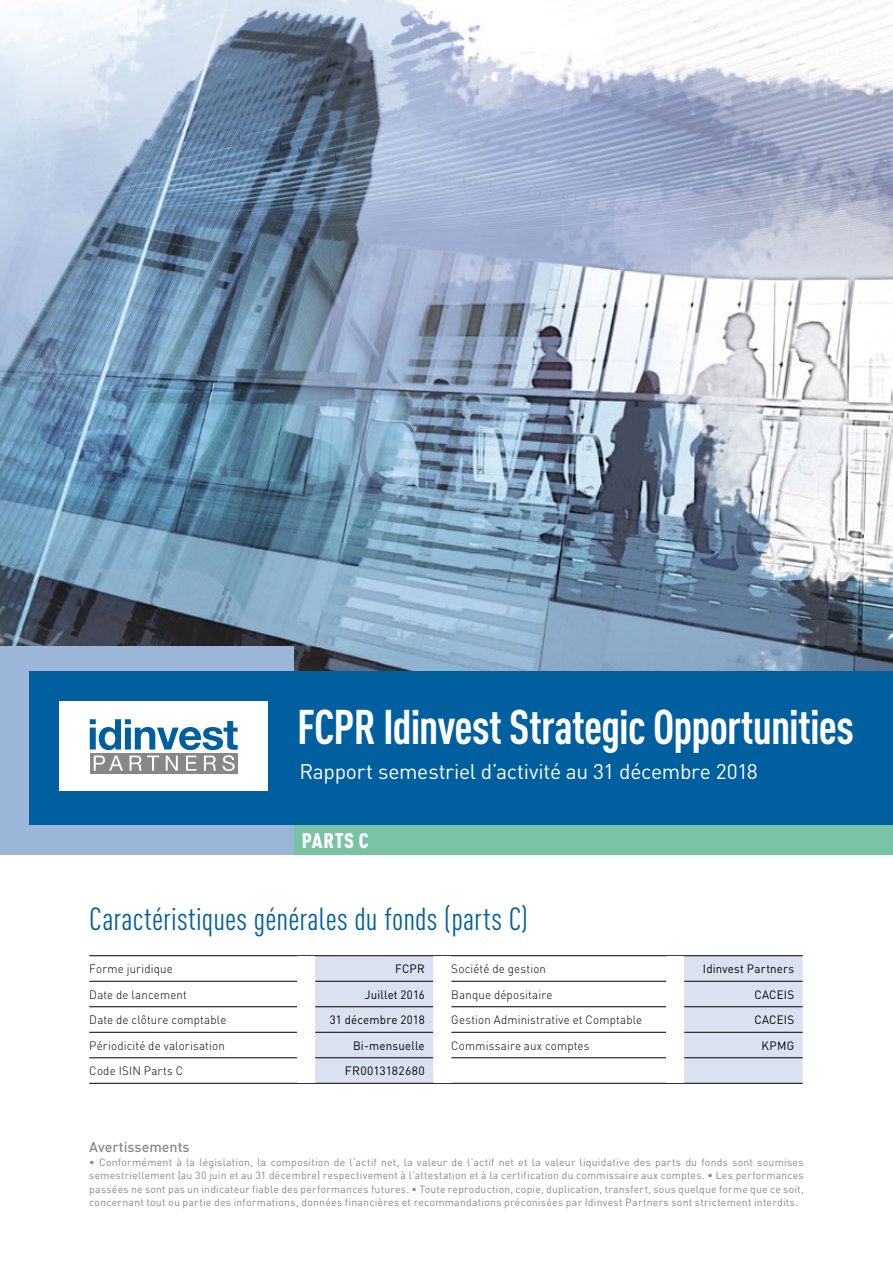
<style>
.page{position:relative;width:893px;height:1263px;background:#fff}
.page>*{position:absolute;margin:0;border:0;box-sizing:border-box;transform-origin:0 0}
.t1{font:700 condensed 48px "DIN Pro";letter-spacing:-.015em;color:#fff;scale:.96 1}
.t2{font:condensed 31.5px "DIN Pro";letter-spacing:.005em;color:#005f9f}
.t3{font:21px "DIN Pro";letter-spacing:-.015em;color:#fff}
.t4{font:900 condensed 21px "DIN Pro";letter-spacing:.03em;color:#fff}
.t5{font:500 14.25px "DIN Pro";color:#878787}
.t6{font:300 12px "DIN Pro";letter-spacing:.015em;color:#000;scale:.96 1}
.t7{font:12px "DIN Pro";letter-spacing:.015em;color:#000;scale:.96 1}
.t8{font:12px "DIN Pro";letter-spacing:.015em;color:#000}
.t9{font:10.5px/13.5px "DIN Pro";letter-spacing:.025em;color:#878787;text-align:justify}
</style>
<div class="page">
<div style="left:293px;top:825px;width:600px;height:30px;background:#79c3a5"></div>
<img style="left:0;top:0;width:893px;height:672px">
<div style="left:0;top:646px;width:293px;height:209px;background:#9bb6d8"></div>
<div style="left:30px;top:672px;width:863px;height:153px;background:#005f9f"></div>
<div style="left:60px;top:702px;width:208px;height:89px;background:#fff"></div>
<div style="left:90px;top:753px;width:148px;height:20px;background:#878787"></div>
<svg style="left:90px;top:719px;width:148px;height:52px"></svg>
<svg style="left:315px;top:956px;width:488px;height:127px;fill:#dae2f1"></svg>
<hr style="left:89px;top:955px;width:217px;height:1px;background:#000">
<hr style="left:306px;top:955px;width:136px;height:1px;background:#000">
<hr style="left:442px;top:955px;width:233px;height:1px;background:#000">
<hr style="left:675px;top:955px;width:128px;height:1px;background:#000">
<hr style="left:89px;top:981px;width:208px;height:1px;background:#000">
<hr style="left:315px;top:981px;width:118px;height:1px;background:#000">
<hr style="left:451px;top:981px;width:215px;height:1px;background:#000">
<hr style="left:684px;top:981px;width:119px;height:1px;background:#000">
<hr style="left:89px;top:1006px;width:208px;height:1px;background:#000">
<hr style="left:315px;top:1006px;width:118px;height:1px;background:#000">
<hr style="left:451px;top:1006px;width:215px;height:1px;background:#000">
<hr style="left:684px;top:1006px;width:119px;height:1px;background:#000">
<hr style="left:89px;top:1032px;width:208px;height:1px;background:#000">
<hr style="left:315px;top:1032px;width:118px;height:1px;background:#000">
<hr style="left:451px;top:1032px;width:215px;height:1px;background:#000">
<hr style="left:684px;top:1032px;width:119px;height:1px;background:#000">
<hr style="left:89px;top:1057px;width:208px;height:1px;background:#000">
<hr style="left:315px;top:1057px;width:118px;height:1px;background:#000">
<hr style="left:451px;top:1057px;width:215px;height:1px;background:#000">
<hr style="left:684px;top:1057px;width:119px;height:1px;background:#000">
<hr style="left:89px;top:1083px;width:217px;height:1px;background:#000">
<hr style="left:306px;top:1083px;width:136px;height:1px;background:#000">
<hr style="left:442px;top:1083px;width:233px;height:1px;background:#000">
<hr style="left:675px;top:1083px;width:128px;height:1px;background:#000">
<div style="left:433px;top:956px;width:18px;height:25px;background:#fff"></div>
<div style="left:666px;top:956px;width:18px;height:25px;background:#fff"></div>
<div style="left:433px;top:981px;width:18px;height:26px;background:#fff"></div>
<div style="left:666px;top:981px;width:18px;height:26px;background:#fff"></div>
<div style="left:433px;top:1007px;width:18px;height:25px;background:#fff"></div>
<div style="left:666px;top:1007px;width:18px;height:25px;background:#fff"></div>
<div style="left:433px;top:1032px;width:18px;height:26px;background:#fff"></div>
<div style="left:666px;top:1032px;width:18px;height:26px;background:#fff"></div>
<div style="left:433px;top:1058px;width:18px;height:25px;background:#fff"></div>
<div style="left:666px;top:1058px;width:18px;height:25px;background:#fff"></div>
<h1 class="t1" style="left:297px;top:690px;width:582px">FCPR Idinvest Strategic Opportunities</h1>
<h3 class="t3" style="left:299px;top:755px;width:460px">Rapport semestriel d’activité au 31 décembre 2018</h3>
<h3 class="t4" style="left:302px;top:824px;width:68px">PARTS C</h3>
<h2 class="t2" style="left:89px;top:896px;width:440px">Caractéristiques générales du fonds (parts C)</h2>
<p class="t6" style="left:89px;top:959px;width:89px">Forme juridique</p>
<p class="t7" style="left:395px;top:959px;width:32px">FCPR</p>
<p class="t6" style="left:451px;top:959px;width:100px">Société de gestion</p>
<p class="t7" style="left:703px;top:959px;width:97px">Idinvest Partners</p>
<p class="t6" style="left:89px;top:985px;width:103px">Date de lancement</p>
<p class="t7" style="left:365px;top:985px;width:64px">Juillet 2016</p>
<p class="t6" style="left:451px;top:985px;width:107px">Banque dépositaire</p>
<p class="t7" style="left:754px;top:985px;width:43px">CACEIS</p>
<p class="t6" style="left:89px;top:1010px;width:144px">Date de clôture comptable</p>
<p class="t7" style="left:330px;top:1010px;width:100px">31 décembre 2018</p>
<p class="t6" style="left:451px;top:1010px;width:200px">Gestion Administrative et Comptable</p>
<p class="t7" style="left:754px;top:1010px;width:43px">CACEIS</p>
<p class="t6" style="left:89px;top:1036px;width:143px">Périodicité de valorisation</p>
<p class="t7" style="left:353px;top:1036px;width:76px">Bi-mensuelle</p>
<p class="t6" style="left:451px;top:1036px;width:146px">Commissaire aux comptes</p>
<p class="t7" style="left:762px;top:1036px;width:35px">KPMG</p>
<p class="t6" style="left:89px;top:1061px;width:99px">Code ISIN Parts C</p>
<p class="t8" style="left:345px;top:1061px;width:81px">FR0013182680</p>
<h3 class="t5" style="left:89px;top:1136px;width:102px">Avertissements</h3>
<p class="t9" style="left:89px;top:1154px;width:716px">• Conformément à la législation, la composition de l’actif net, la valeur de l’actif net et la valeur liquidative des parts du fonds sont soumises semestriellement (au 30 juin et au 31 décembre) respectivement à l’attestation et à la certification du commissaire aux comptes. • Les performances passées ne sont pas un indicateur fiable des performances futures. • Toute reproduction, copie, duplication, transfert, sous quelque forme que ce soit, concernant tout ou partie des informations, données financières et recommandations préconisées par Idinvest Partners sont strictement interdits.</p>
</div>
